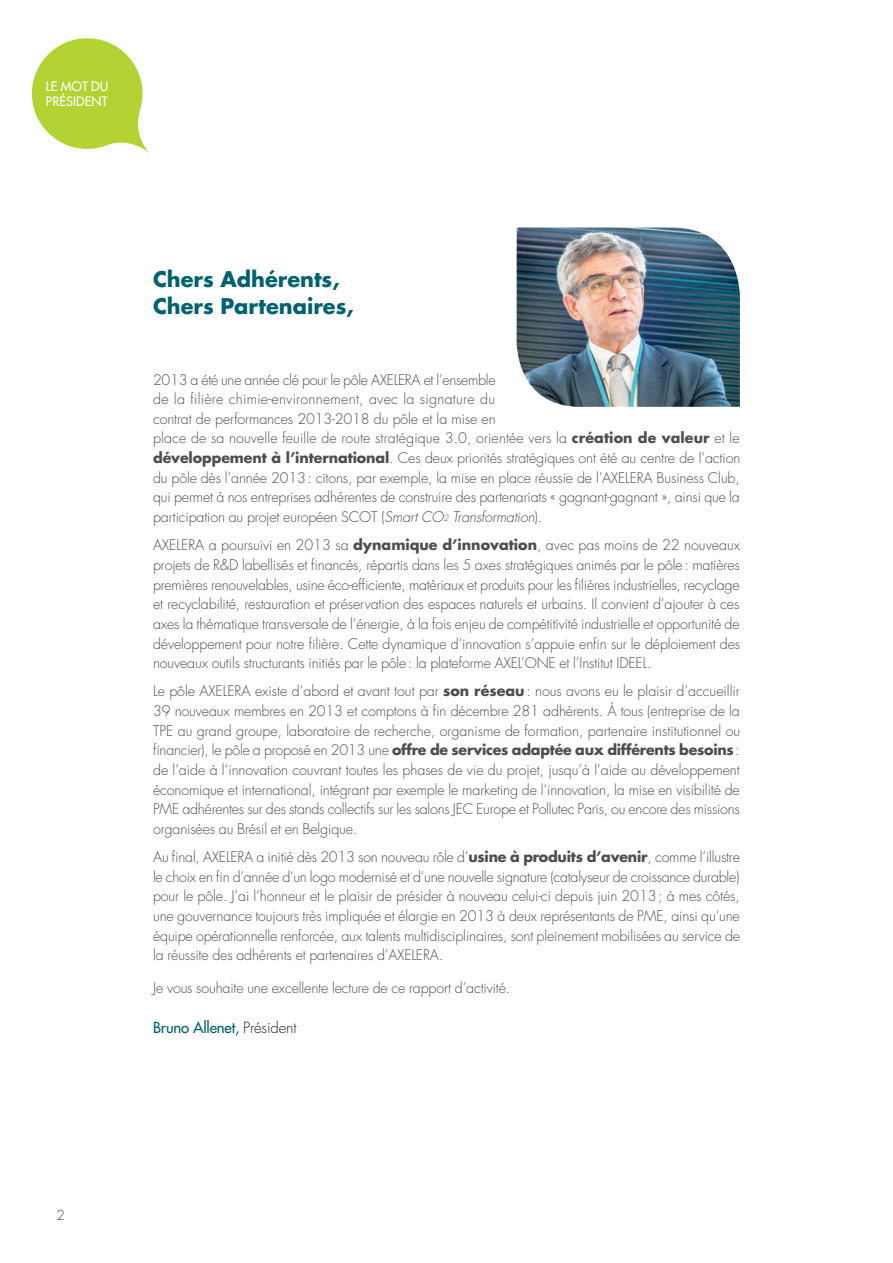
<style>
.page{position:relative;width:893px;height:1263px;background:#fff}
.page>*{position:absolute;margin:0;border:0;box-sizing:border-box;transform-origin:0 0}
.t1{font:700 21px/27px "Futura";color:#006270}
.t2{font:15px "Futura";letter-spacing:-.01em;color:#006270}
.t3{font:300 14.25px/19.6px "Futura";letter-spacing:-.01em;color:#4d4d4f;text-align:justify}
.t4{font:300 13.5px "Futura";color:#404753}
.t5{font:12.75px/15px "Futura";letter-spacing:.01em;color:#fff}
.s1{font-weight:700}
.s2{font-style:italic}
.s3{font-style:italic;font-size:8.25px}
.s4{font-weight:300;color:#231f20}
</style>
<div class="page">
<svg style="left:31px;top:38px;width:118px;height:115px"></svg>
<img style="left:517px;top:227px;width:223px;height:180px">
<p class="t5" style="left:46px;top:79px;width:64px">Le Mot du président</p>
<h1 class="t1" style="left:153px;top:265px;width:202px">Chers Adhérents,<br>Chers Partenaires,</h1>
<p class="t3" style="left:153px;top:370px;width:589px;text-align:left">2013 a été une année clé pour le pôle AXELERA et l’ensemble<br>de la filière chimie-environnement, avec la signature du<br>contrat de performances 2013-2018 du pôle et la mise en<br>place de sa nouvelle feuille de route stratégique 3.0, orientée vers la <span class="s1">création de valeur</span> et le <span class="s1">développement à l’international</span>. Ces deux priorités stratégiques ont été au centre de l’action du pôle dès l’année 2013: citons, par exemple, la mise en place réussie de l’AXELERA Business Club, qui permet à nos entreprises adhérentes de construire des partenariats « gagnant-gagnant », ainsi que la participation au projet européen SCOT (<span class="s2">Smart CO</span><span class="s3">2</span> <span class="s2">Transformation</span>).</p>
<p class="t3" style="left:153px;top:536px;width:589px">AXELERA a poursuivi en 2013 sa <span class="s1">dynamique d’innovation</span>, avec pas moins de 22 nouveaux projets de R&amp;D labellisés et financés, répartis dans les 5 axes stratégiques animés par le pôle: matières premières renouvelables, usine éco-efficiente, matériaux et produits pour les filières industrielles, recyclage et recyclabilité, restauration et préservation des espaces naturels et urbains. Il convient d’ajouter à ces axes la thématique transversale de l’énergie, à la fois enjeu de compétitivité industrielle et opportunité de développement pour notre filière. Cette dynamique d’innovation s’appuie enfin sur le déploiement des nouveaux outils structurants initiés par le pôle: la plateforme AXEL’ONE et l’Institut IDEEL.</p>
<p class="t3" style="left:153px;top:682px;width:589px">Le pôle AXELERA existe d’abord et avant tout par <span class="s1">son réseau</span>: nous avons eu le plaisir d’accueillir 39 nouveaux membres en 2013 et comptons à fin décembre 281 adhérents. à tous (entreprise de la TPE au grand groupe, laboratoire de recherche, organisme de formation, partenaire institutionnel ou financier), le pôle a proposé en 2013 une <span class="s1">offre de services adaptée aux différents besoins</span>: de l’aide à l’innovation couvrant toutes les phases de vie du projet, jusqu’à l’aide au développement économique et international, intégrant par exemple le marketing de l’innovation, la mise en visibilité de PME adhérentes sur des stands collectifs sur les salons JEC Europe et Pollutec Paris, ou encore des missions organisées au Brésil et en Belgique.</p>
<p class="t3" style="left:153px;top:847px;width:589px">Au final, AXELERA a initié dès 2013 son nouveau rôle d’<span class="s1">usine à produits d’avenir</span>, comme l’illustre le choix en fin d’année d’un logo modernisé et d’une nouvelle signature (catalyseur de croissance durable) pour le pôle. J’ai l’honneur et le plaisir de présider à nouveau celui-ci depuis juin 2013; à mes côtés, une gouvernance toujours très impliquée et élargie en 2013 à deux représentants de PME, ainsi qu’une équipe opérationnelle renforcée, aux talents multidisciplinaires, sont pleinement mobilisées au service de la réussite des adhérents et partenaires d’AXELERA.</p>
<p class="t3" style="left:153px;top:978px;width:359px">Je vous souhaite une excellente lecture de ce rapport d’activité.</p>
<p class="t2" style="left:153px;top:1018px;width:145px">Bruno Allenet, <span class="s4">Président</span></p>
<p class="t4" style="left:56px;top:1207px;width:10px">2</p>
</div>
